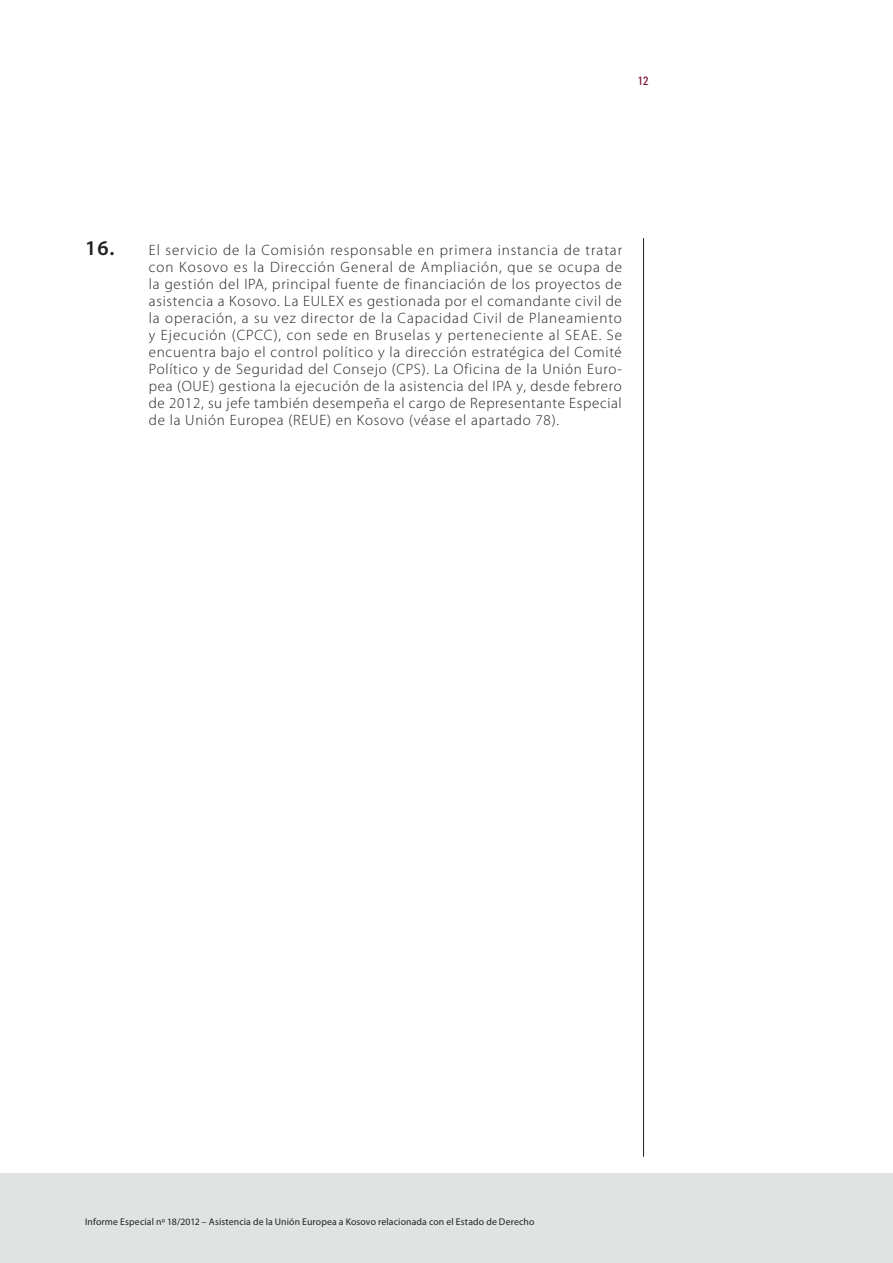
<style>
.page{position:relative;width:893px;height:1263px;background:#fff}
.page>*{position:absolute;margin:0;border:0;box-sizing:border-box;transform-origin:0 0}
.E_05_-_CHAP__1__TEXT{font:300 15px/17px "Myriad Pro";letter-spacing:.05em;color:#231f20;text-align:justify}
.t1{font:condensed 12px "Univers LT Std";color:#7a062a}
.t2{font:9.75px "Myriad Pro";letter-spacing:.015em;color:#231f20}
.s1{font-weight:600;font-size:21px}
</style>
<div class="page">
<div style="left:0;top:1174px;width:893px;height:89px;background:#dfe3e2"></div>
<hr style="left:643px;top:238px;width:1px;height:919px;background:#231f20">
<p class="t1" style="left:638px;top:73px;width:12px">12</p>
<p class="E_05_-_CHAP__1__TEXT" style="left:149px;top:242px;width:475px;text-indent:-64px"><span class="s1">16.</span> El servicio de la Comisión responsable en primera instancia de tratar con Kosovo es la Dirección General de Ampliación, que se ocupa de la gestión del IPA, principal fuente de financiación de los proyectos de asistencia a Kosovo. La EULEX es gestionada por el comandante civil de la operación, a su vez director de la Capacidad Civil de Planeamiento y Ejecución (CPCC), con sede en Bruselas y perteneciente al SEAE. Se encuentra bajo el control político y la dirección estratégica del Comité Político y de Seguridad del Consejo (CPS). La Oficina de la Unión Euro&shy;pea (OUE) gestiona la ejecución de la asistencia del IPA y, desde febrero de 2012, su jefe también desempeña el cargo de Representante Especial de la Unión Europea (REUE) en Kosovo (véase el apartado 78).</p>
<p class="t2" style="left:85px;top:1216px;width:451px">Informe Especial nº 18/2012 – Asistencia de la Unión Europea a Kosovo relacionada con el Estado de Derecho</p>
</div>
